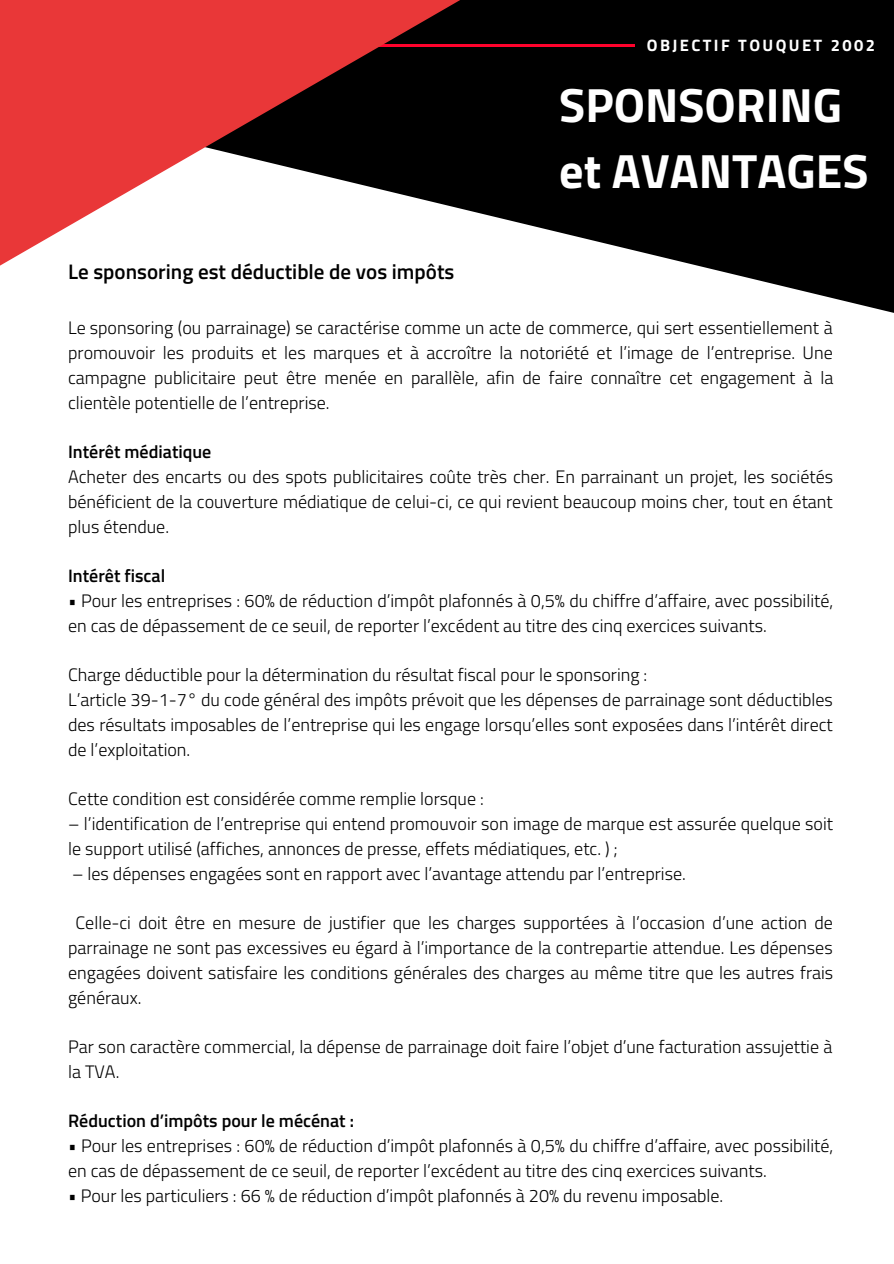
<style>
.page{position:relative;width:894px;height:1264px;background:#fff}
.page>*{position:absolute;margin:0;border:0;box-sizing:border-box;transform-origin:0 0}
.t1{font:700 48.15px/66.4px "Titillium Web";color:#fff}
.t2{font:600 21px "Titillium Web";color:#000}
.t3{font:300 18px/24.8px "Titillium Web";color:#000}
.t4{font:600 18px "Titillium Web";color:#000}
.t5{font:700 16.5px "Titillium Web";letter-spacing:.145em;color:#fff}
</style>
<div class="page">
<svg style="left:483px;top:0;width:410px;height:313px;fill:#000"></svg>
<hr style="left:0;top:44px;width:634px;height:3px;background:#ff022c">
<svg style="left:0;top:0;width:483px;height:266px;fill:#e93738"></svg>
<p class="t5" style="left:646px;top:33px;width:229px">OBJECTIF TOUQUET 2002</p>
<h1 class="t1" style="left:559px;top:70px;width:311px">SPONSORING et AVANTAGES</h1>
<p class="t2" style="left:68px;top:255px;width:387px">Le sponsoring est déductible de vos impôts</p>
<p class="t3" style="left:68px;top:315px;width:766px;text-align:justify">Le sponsoring (ou parrainage) se caractérise comme un acte de commerce, qui sert essentiellement à promouvoir les produits et les marques et à accroître la notoriété et l’image de l’entreprise. Une campagne publicitaire peut être menée en parallèle, afin de faire connaître cet engagement à la clientèle potentielle de l’entreprise.</p>
<p class="t4" style="left:68px;top:438px;width:145px">Intérêt médiatique</p>
<p class="t3" style="left:68px;top:464px;width:766px;text-align:justify">Acheter des encarts ou des spots publicitaires coûte très cher. En parrainant un projet, les sociétés bénéficient de la couverture médiatique de celui-ci, ce qui revient beaucoup moins cher, tout en étant plus étendue.</p>
<p class="t4" style="left:68px;top:562px;width:99px">Intérêt fiscal</p>
<p class="t3" style="left:68px;top:588px;width:766px">• Pour les entreprises : 60% de réduction d’impôt plafonnés à 0,5% du chiffre d’affaire, avec possibilité, en cas de dépassement de ce seuil, de reporter l’excédent au titre des cinq exercices suivants.</p>
<p class="t3" style="left:68px;top:662px;width:766px">Charge déductible pour la détermination du résultat fiscal pour le sponsoring :<br>L’article 39-1-7° du code général des impôts prévoit que les dépenses de parrainage sont déductibles des résultats imposables de l’entreprise qui les engage lorsqu’elles sont exposées dans l’intérêt direct de l’exploitation.</p>
<p class="t3" style="left:68px;top:786px;width:417px">Cette condition est considérée comme remplie lorsque :</p>
<p class="t3" style="left:68px;top:811px;width:766px">– l’identification de l’entreprise qui entend promouvoir son image de marque est assurée quelque soit le support utilisé (affiches, annonces de presse, effets médiatiques, etc. ) ;</p>
<p class="t3" style="left:72px;top:860px;width:615px">– les dépenses engagées sont en rapport avec l’avantage attendu par l’entreprise.</p>
<p class="t3" style="left:68px;top:910px;width:766px;text-align:justify;text-indent:7px">Celle-ci doit être en mesure de justifier que les charges supportées à l’occasion d’une action de parrainage ne sont pas excessives eu égard à l’importance de la contrepartie attendue. Les dépenses engagées doivent satisfaire les conditions générales des charges au même titre que les autres frais généraux.</p>
<p class="t3" style="left:68px;top:1033px;width:765px">Par son caractère commercial, la dépense de parrainage doit faire l’objet d’une facturation assujettie à la TVA.</p>
<p class="t4" style="left:68px;top:1106px;width:287px">Réduction d’impôts pour le mécénat :</p>
<p class="t3" style="left:68px;top:1133px;width:766px">• Pour les entreprises : 60% de réduction d’impôt plafonnés à 0,5% du chiffre d’affaire, avec possibilité, en cas de dépassement de ce seuil, de reporter l’excédent au titre des cinq exercices suivants.</p>
<p class="t3" style="left:68px;top:1182px;width:656px">• Pour les particuliers : 66 % de réduction d’impôt plafonnés à 20% du revenu imposable.</p>
</div>
